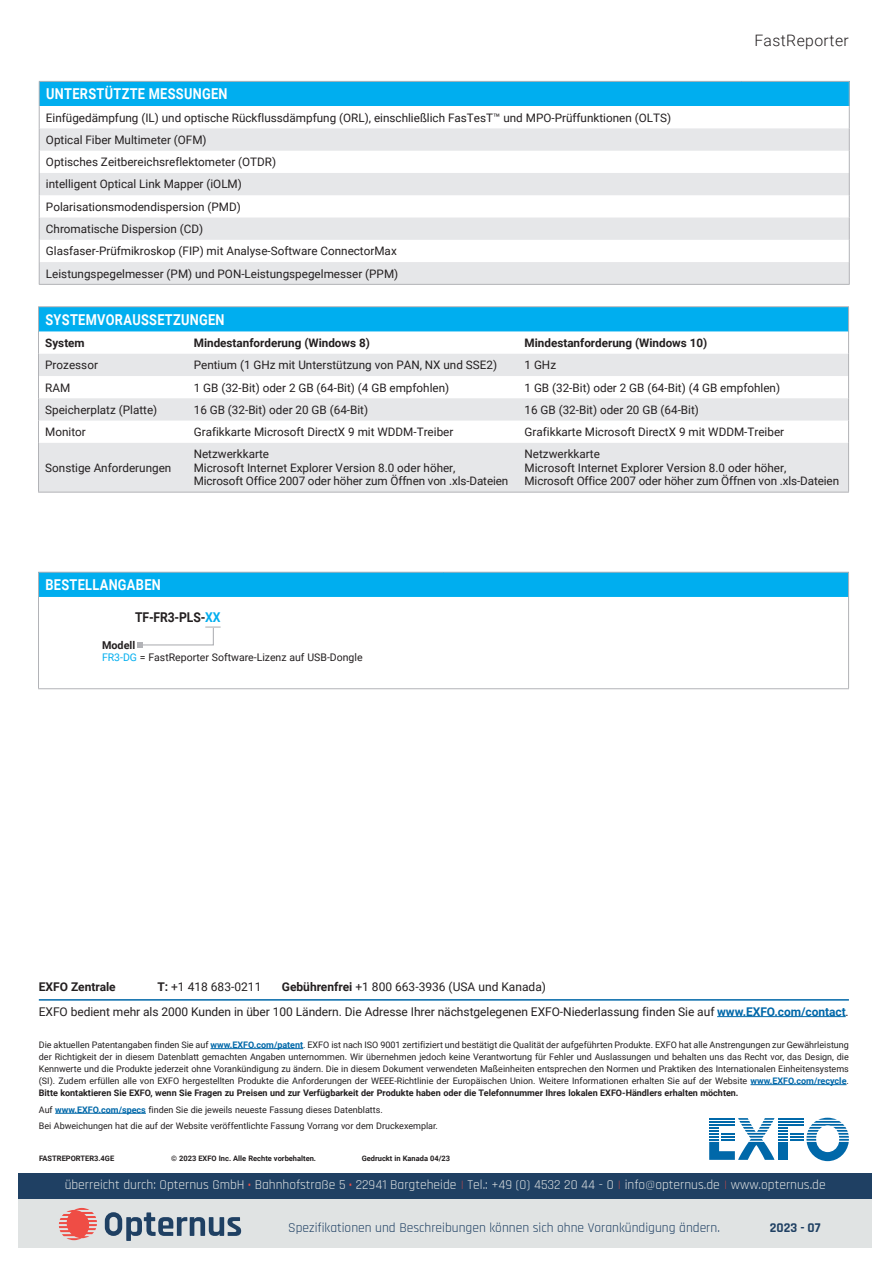
<style>
.page{position:relative;width:893px;height:1263px;background:#fff}
.page>*{position:absolute;margin:0;border:0;box-sizing:border-box;transform-origin:0 0}
.t1{font:300 15.75px "Roboto";letter-spacing:.025em;color:#231f20}
.t2{font:700 15px "Roboto";letter-spacing:.025em;color:#fff;scale:.85 1}
.t3{font:13.5px "Rajdhani";color:#e0e3e3}
.t4{font:13.5px "Rajdhani";color:#1f4063}
.t5{font:700 13.5px "Roboto";letter-spacing:-.01em;color:#231f20;scale:.9 1}
.t6{font:700 13.5px "Rajdhani";color:#1f4063}
.t7{font:12px/25.2px "Roboto";letter-spacing:-.005em;color:#231f20}
.t8{font:700 12px "Roboto";color:#231f20}
.t9{font:11.7px/22.4px "Roboto";color:#231f20}
.t10{font:700 11.7px "Roboto";color:#231f20}
.t11{font:700 10.8px "Roboto";color:#231f20}
.t12{font:10.5px "Roboto";color:#231f20}
.t13{font:9px/12px "Roboto";color:#231f20;text-align:justify}
.t14{font:700 7.5px "Roboto";color:#231f20}
.s1{color:#00aeef}
.s2{font-weight:700}
.s3{font-weight:700;color:#0068a9}
.s4{font-weight:700;color:#ef4d45}
.s5{font-weight:300;color:#ef4d45}
.s6{font-weight:300}
.s7{font-style:inherit}
</style>
<div class="page">
<svg style="left:709px;top:1118px;width:140px;height:43px"></svg>
<hr style="left:709px;top:1124px;width:26px;height:2px;background:#0068a9">
<hr style="left:39px;top:999px;width:810px;height:1px;background:#0068a9">
<hr style="left:55px;top:1113px;width:91px;height:1px;background:#0068a9">
<hr style="left:750px;top:1084px;width:96px;height:1px;background:#0068a9">
<hr style="left:211px;top:1048px;width:92px;height:1px;background:#0068a9">
<hr style="left:717px;top:1016px;width:129px;height:1px;background:#0068a9">
<div style="left:38px;top:572px;width:811px;height:25px;background:#00aeef"></div>
<hr style="left:38px;top:572px;width:406px;height:1px;background:#b2b3b7">
<svg style="left:38px;top:573px;width:1px;height:24px"></svg>
<hr style="left:444px;top:572px;width:405px;height:1px;background:#b2b3b7">
<svg style="left:848px;top:573px;width:1px;height:24px"></svg>
<hr style="left:38px;top:597px;width:1px;height:91px;background:#b2b3b7">
<hr style="left:848px;top:597px;width:1px;height:91px;background:#b2b3b7">
<hr style="left:38px;top:688px;width:811px;height:1px;background:#b2b3b7">
<svg style="left:137px;top:626px;width:84px;height:21px"></svg>
<div style="left:38px;top:307px;width:811px;height:24px;background:#00aeef"></div>
<svg style="left:39px;top:331px;width:809px;height:1px"></svg>
<svg style="left:39px;top:354px;width:809px;height:138px;fill:#e6e7e9"></svg>
<hr style="left:38px;top:306px;width:149px;height:1px;background:#b2b3b7">
<hr style="left:187px;top:306px;width:662px;height:1px;background:#b2b3b7">
<svg style="left:38px;top:307px;width:1px;height:136px"></svg>
<svg style="left:848px;top:307px;width:1px;height:136px"></svg>
<hr style="left:38px;top:443px;width:1px;height:49px;background:#b2b3b7">
<hr style="left:848px;top:443px;width:1px;height:49px;background:#b2b3b7">
<hr style="left:38px;top:492px;width:811px;height:1px;background:#b2b3b7">
<div style="left:39px;top:81px;width:810px;height:25px;background:#00aeef"></div>
<svg style="left:40px;top:128px;width:809px;height:156px;fill:#e6e7e9"></svg>
<hr style="left:39px;top:81px;width:702px;height:1px;background:#b2b3b7">
<hr style="left:741px;top:81px;width:109px;height:1px;background:#b2b3b7">
<svg style="left:39px;top:82px;width:1px;height:202px"></svg>
<svg style="left:849px;top:82px;width:1px;height:202px"></svg>
<hr style="left:39px;top:284px;width:811px;height:1px;background:#b2b3b7">
<div style="left:19px;top:1190px;width:853px;height:58px;background:#e0e3e3"></div>
<div style="left:19px;top:1173px;width:853px;height:25px;background:#1f4063"></div>
<svg style="left:105px;top:1212px;width:136px;height:29px"></svg>
<svg style="left:59px;top:1208px;width:38px;height:32px"></svg>
<h2 class="t2" style="left:46px;top:88px;width:215px">UNTERSTÜTZTE MESSUNGEN</h2>
<p class="t9" style="left:46px;top:107px;width:627px">Einfügedämpfung (IL) und optische Rückflussdämpfung (ORL), einschließlich FasTesT™ und MPO-Prüffunktionen (OLTS)<br>Optical Fiber Multimeter (OFM)<br>Optisches Zeitbereichsreflektometer (OTDR)<br>intelligent Optical Link Mapper (iOLM)<br>Polarisationsmodendispersion (PMD)<br>Chromatische Dispersion (CD)<br>Glasfaser-Prüfmikroskop (FIP) mit Analyse-Software ConnectorMax<br>Leistungspegelmesser (PM) und PON-Leistungspegelmesser (PPM)</p>
<h1 class="t1" style="left:755px;top:35px;width:96px">FastReporter</h1>
<h2 class="t2" style="left:45px;top:313px;width:212px">SYSTEMVORAUSSETZUNGEN</h2>
<p class="t10" style="left:45px;top:338px;width:41px">System</p>
<p class="t10" style="left:194px;top:335px;width:178px">Mindestanforderung (Windows 8)</p>
<p class="t10" style="left:525px;top:335px;width:184px">Mindestanforderung (Windows 10)</p>
<p class="t9" style="left:45px;top:355px;width:54px">Prozessor</p>
<p class="t9" style="left:194px;top:355px;width:305px">Pentium (1 GHz mit Unterstützung von PAN, NX und SSE2)</p>
<p class="t9" style="left:525px;top:355px;width:33px">1 GHz</p>
<p class="t9" style="left:45px;top:377px;width:27px">RAM</p>
<p class="t9" style="left:194px;top:377px;width:257px">1 GB (32-Bit) oder 2 GB (64-Bit) (4 GB empfohlen)</p>
<p class="t9" style="left:525px;top:377px;width:257px">1 GB (32-Bit) oder 2 GB (64-Bit) (4 GB empfohlen)</p>
<p class="t9" style="left:45px;top:399px;width:114px">Speicherplatz (Platte)</p>
<p class="t9" style="left:194px;top:399px;width:176px">16 GB (32-Bit) oder 20 GB (64-Bit)</p>
<p class="t9" style="left:525px;top:399px;width:176px">16 GB (32-Bit) oder 20 GB (64-Bit)</p>
<p class="t9" style="left:45px;top:422px;width:42px">Monitor</p>
<p class="t9" style="left:194px;top:422px;width:261px">Grafikkarte Microsoft DirectX 9 mit WDDM-Treiber</p>
<p class="t9" style="left:525px;top:422px;width:261px">Grafikkarte Microsoft DirectX 9 mit WDDM-Treiber</p>
<p class="t9" style="left:45px;top:457px;width:128px">Sonstige Anforderungen</p>
<p class="t9" style="left:194px;top:448px;width:316px;line-height:13.5px">Netzwerkkarte<br>Microsoft Internet Explorer Version 8.0 oder höher,<br>Microsoft Office 2007 oder höher zum Öffnen von .xls-Dateien</p>
<p class="t9" style="left:525px;top:448px;width:316px;line-height:13.5px">Netzwerkkarte<br>Microsoft Internet Explorer Version 8.0 oder höher,<br>Microsoft Office 2007 oder höher zum Öffnen von .xls-Dateien</p>
<h2 class="t2" style="left:45px;top:578px;width:137px">BESTELLANGABEN</h2>
<h3 class="t5" style="left:135px;top:607px;width:97px">TF-FR3-PLS-<span class="s1">XX</span></h3>
<p class="t11" style="left:102px;top:637px;width:35px">Modell</p>
<p class="t12" style="left:102px;top:652px;width:262px"><span class="s1">FR3-DG</span> = FastReporter Software-Lizenz auf USB-Dongle</p>
<h3 class="t7" style="left:39px;top:974px;width:811px;text-indent:243px"><span class="s2">Gebührenfrei</span> +1 800 663-3936 (USA und Kanada)<br>EXFO bedient mehr als 2000 Kunden in über 100 Ländern. Die Adresse Ihrer nächstgelegenen EXFO-Niederlassung finden Sie auf <span class="s3">www.EXFO.com/contact</span>.</h3>
<p class="t13" style="left:39px;top:1039px;width:812px">Die aktuellen Patentangaben finden Sie auf <span class="s3">www.EXFO.com/patent</span>. EXFO ist nach ISO 9001 zertifiziert und bestätigt die Qualität der aufgeführten Produkte. EXFO hat alle Anstrengungen zur Gewährleistung der Richtigkeit der in diesem Datenblatt gemachten Angaben unternommen. Wir übernehmen jedoch keine Verantwortung für Fehler und Auslassungen und behalten uns das Recht vor, das Design, die Kennwerte und die Produkte jederzeit ohne Vorankündigung zu ändern. Die in diesem Dokument verwendeten Maßeinheiten entsprechen den Normen und Praktiken des Internationalen Einheitensystems (SI). Zudem erfüllen alle von EXFO hergestellten Produkte die Anforderungen der WEEE-Richtlinie der Europäischen Union. Weitere Informationen erhalten Sie auf der Website <span class="s3">www.EXFO.com/recycle</span>.<br><span class="s2">Bitte kontaktieren Sie EXFO, wenn Sie Fragen zu Preisen und zur Verfügbarkeit der Produkte haben oder die Telefonnummer Ihres lokalen EXFO-Händlers erhalten möchten.</span></p>
<p class="t13" style="left:39px;top:1102px;width:401px;line-height:16.6px">Auf <span class="s3">www.EXFO.com/specs</span> finden Sie die jeweils neueste Fassung dieses Datenblatts.<br>Bei Abweichungen hat die auf der Website veröffentlichte Fassung Vorrang vor dem Druckexemplar.</p>
<h3 class="t8" style="left:39px;top:981px;width:78px">EXFO Zentrale</h3>
<h3 class="t7" style="left:157px;top:974px;width:106px"><span class="s2">T:</span> +1 418 683-0211</h3>
<p class="t14" style="left:39px;top:1153px;width:77px">FASTREPORTER3.4GE</p>
<p class="t14" style="left:171px;top:1153px;width:146px">© 2023 EXFO Inc. Alle Rechte vorbehalten.</p>
<p class="t14" style="left:362px;top:1153px;width:90px">Gedruckt in Kanada 04/23</p>
<h3 class="t3" style="left:65px;top:1177px;width:763px">überreicht durch: Opternus GmbH <span class="s4">·</span> Bahnhofstraße 5 <span class="s4">·</span> 22941 Bargteheide <span class="s5">।</span> Tel.: +49 (0) 4532 20 44 - 0 <span class="s5">।</span> info<span class="s6">@</span>opternus.de <span class="s5">।</span> www.opternus.de</h3>
<h3 class="t4" style="left:288px;top:1220px;width:433px">Spezifikationen und Beschreibungen können sich ohne Vorankündigung ändern.</h3>
<h3 class="t6" style="left:770px;top:1219px;width:52px">2023 - <span class="s7">07</span></h3>
</div>
